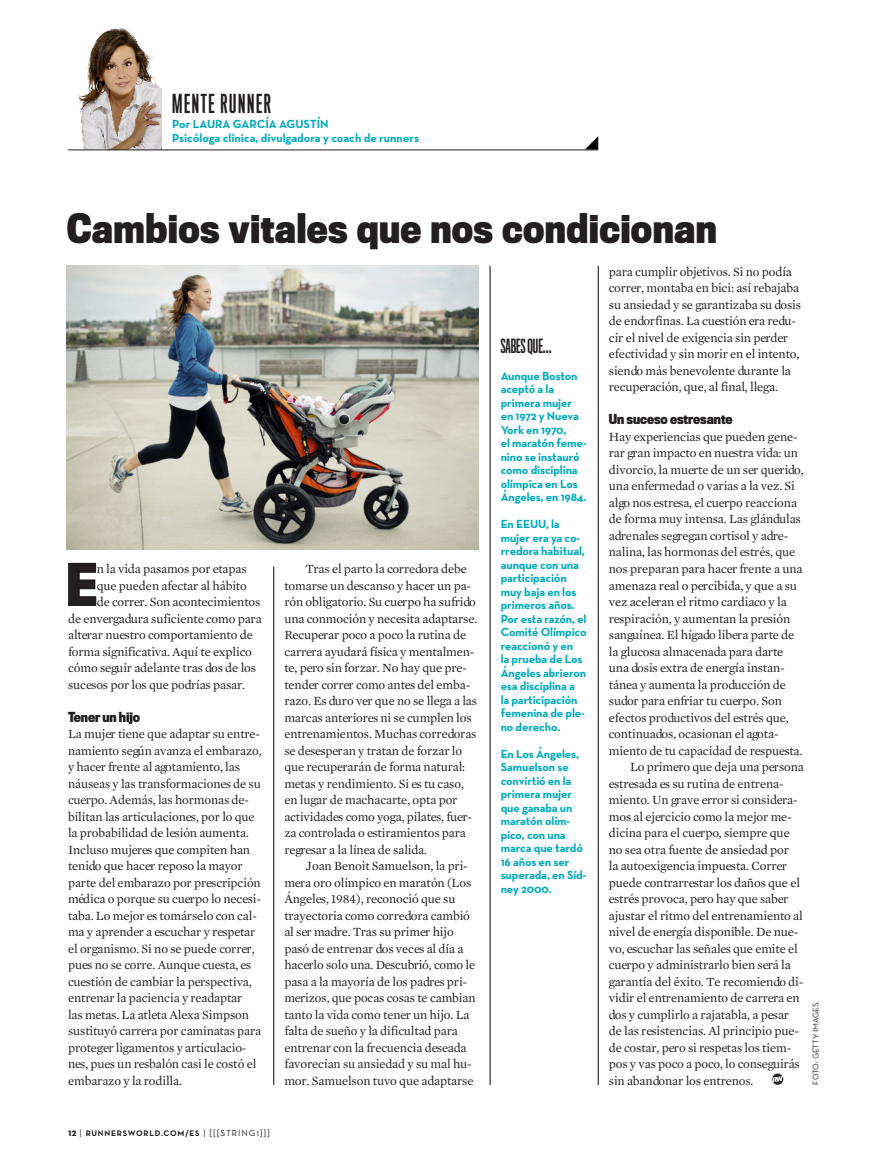
<style>
.page{position:relative;width:872px;height:1170px;background:#fff}
.page>*{position:absolute;margin:0;border:0;box-sizing:border-box;transform-origin:0 0}
.TEXT-MercuryTextG1-r{font:700 54.3px "Titling Gothic FB Cond";color:#231f20}
.t1{font:700 37.5px "Titling Gothic FB Cond";letter-spacing:.01em;color:#231f20}
.TIT-REC-TitlingGothi{font:24px "Titling Gothic FB Skyline Standard";letter-spacing:.07em;color:#231f20}
.TIT-REC-TitlingGothi-2{font:18px "Titling Gothic FB Skyline Standard";color:#231f20}
.TEXT-MercuryTextG1-r-2{font:12.75px/16.5px "Mercury Text G";letter-spacing:-.01em;color:#231f20}
.LADILL-TitlingGothCo{font:700 12.75px "Titling Gothic FB Cond";letter-spacing:-.01em;color:#231f20}
.t2{font:700 12px/13.5px "Neutra Text";letter-spacing:-.01em;color:#00aabc}
.t3{font:700 8.25px "Neutra Text";letter-spacing:.1em;color:#231f20}
.CREDITOS-Neutra-book{font:8.25px "Neutra Text";color:#231f20}
.s1{font-size:10.5px}
.s2{font-weight:400;font-size:9px}
</style>
<div class="page">
<img style="left:77px;top:28px;width:84px;height:121px">
<hr style="left:68px;top:149px;width:530px;height:1px;background:#231f20">
<svg style="left:585px;top:136px;width:13px;height:13px"></svg>
<img style="left:67px;top:265px;width:411px;height:284px">
<hr style="left:490px;top:266px;width:1px;height:818px;background:#000101">
<hr style="left:273px;top:566px;width:1px;height:518px;background:#000101">
<hr style="left:598px;top:266px;width:1px;height:818px;background:#000101">
<svg style="left:772px;top:1073px;width:11px;height:11px"></svg>
<p class="TIT-REC-TitlingGothi" style="left:172px;top:90px;width:100px">MENTE RUNNER</p>
<p class="t2" style="left:172px;top:116px;width:158px">Por LAURA GARCÍA AGUSTÍN</p>
<p class="t2" style="left:172px;top:131px;width:248px">Psicóloga clínica, divulgadora y coach de runners</p>
<p class="t1" style="left:67px;top:207px;width:651px">Cambios vitales que nos condicionan</p>
<p class="TEXT-MercuryTextG1-r" style="left:66px;top:554px;width:33px">E</p>
<p class="TEXT-MercuryTextG1-r-2" style="left:97px;top:560px;width:151px">n la vida pasamos por etapas</p>
<p class="TEXT-MercuryTextG1-r-2" style="left:97px;top:577px;width:152px">que pueden afectar al hábito</p>
<p class="TEXT-MercuryTextG1-r-2" style="left:97px;top:593px;width:165px">de correr. Son acontecimientos</p>
<p class="TEXT-MercuryTextG1-r-2" style="left:68px;top:610px;width:195px">de envergadura suficiente como para</p>
<p class="TEXT-MercuryTextG1-r-2" style="left:68px;top:626px;width:186px">alterar nuestro comportamiento de</p>
<p class="TEXT-MercuryTextG1-r-2" style="left:68px;top:643px;width:185px">forma significativa. Aquí te explico</p>
<p class="TEXT-MercuryTextG1-r-2" style="left:68px;top:659px;width:189px">cómo seguir adelante tras dos de los</p>
<p class="TEXT-MercuryTextG1-r-2" style="left:68px;top:676px;width:179px">sucesos por los que podrías pasar.</p>
<p class="LADILL-TitlingGothCo" style="left:68px;top:709px;width:73px">Tener un hijo</p>
<p class="TEXT-MercuryTextG1-r-2" style="left:68px;top:725px;width:195px">La mujer tiene que adaptar su entre&shy;namiento según avanza el embarazo, y hacer frente al agotamiento, las náuseas y las transformaciones de su cuerpo. Además, las hormonas de&shy;bilitan las articulaciones, por lo que la probabilidad de lesión aumenta.<br>Incluso mujeres que compiten han tenido que hacer reposo la mayor parte del embarazo por prescripción médica o porque su cuerpo lo necesi&shy;taba. Lo mejor es tomárselo con cal&shy;ma y aprender a escuchar y respetar el organismo. Si no se puede correr, pues no se corre. Aunque cuesta, es cuestión de cambiar la perspectiva, entrenar la paciencia y readaptar<br>las metas. La atleta Alexa Simpson sustituyó carrera por caminatas para proteger ligamentos y articulacio&shy;nes, pues un resbalón casi le costó el embarazo y la rodilla.</p>
<p class="TEXT-MercuryTextG1-r-2" style="left:284px;top:560px;width:194px;text-indent:21px">Tras el parto la corredora debe tomarse un descanso y hacer un pa&shy;rón obligatorio. Su cuerpo ha sufrido una conmoción y necesita adaptarse.<br>Recuperar poco a poco la rutina de carrera ayudará física y mentalmen&shy;te, pero sin forzar. No hay que pre&shy;tender correr como antes del emba&shy;razo. Es duro ver que no se llega a las marcas anteriores ni se cumplen los entrenamientos. Muchas corredoras se desesperan y tratan de forzar lo que recuperarán de forma natural: metas y rendimiento. Si es tu caso, en lugar de machacarte, opta por actividades como yoga, pilates, fuer&shy;za controlada o estiramientos para regresar a la línea de salida.</p>
<p class="TEXT-MercuryTextG1-r-2" style="left:284px;top:857px;width:193px;text-indent:21px">Joan Benoit Samuelson, la pri&shy;mera oro olímpico en maratón (Los Ángeles, 1984), reconoció que su trayectoria como corredora cambió al ser madre. Tras su primer hijo pasó de entrenar dos veces al día a hacerlo solo una. Descubrió, como le pasa a la mayoría de los padres pri&shy;merizos, que pocas cosas te cambian tanto la vida como tener un hijo. La falta de sueño y la dificultad para entrenar con la frecuencia deseada favorecían su ansiedad y su mal hu&shy;mor. Samuelson tuvo que adaptarse</p>
<p class="TIT-REC-TitlingGothi-2" style="left:501px;top:335px;width:52px">SABES QUE...</p>
<p class="t2" style="left:501px;top:368px;width:80px">Aunque Boston aceptó a la primera mujer en 1972 y Nueva<br>York en 1970,</p>
<p class="t2" style="left:501px;top:436px;width:87px">el maratón feme&shy;nino se instauró como disciplina olímpica en Los<br>Ángeles, en 1984.</p>
<p class="t2" style="left:501px;top:517px;width:87px">En EEUU, la mujer era ya co&shy;rredora habitual, aunque con una participación muy baja en los primeros años.<br>Por esta razón, el<br>Comité Olímpico reaccionó y en<br>la prueba de Los<br>Ángeles abrieron esa disciplina a la participación femenina de ple&shy;no derecho.</p>
<p class="t2" style="left:501px;top:746px;width:87px">En Los Ángeles,<br>Samuelson se convirtió en la primera mujer que ganaba un maratón olím&shy;pico, con una marca que tardó<br>16 años en ser superada, en Síd&shy;ney 2000.</p>
<p class="TEXT-MercuryTextG1-r-2" style="left:609px;top:263px;width:194px">para cumplir objetivos. Si no podía correr, montaba en bici: así rebajaba su ansiedad y se garantizaba su dosis de endorfinas. La cuestión era redu&shy;cir el nivel de exigencia sin perder efectividad y sin morir en el intento, siendo más benevolente durante la recuperación, que, al final, llega.</p>
<p class="LADILL-TitlingGothCo" style="left:609px;top:412px;width:125px">Un suceso estresante</p>
<p class="TEXT-MercuryTextG1-r-2" style="left:609px;top:428px;width:196px">Hay experiencias que pueden gene&shy;rar gran impacto en nuestra vida: un divorcio, la muerte de un ser querido, una enfermedad o varias a la vez. Si algo nos estresa, el cuerpo reacciona de forma muy intensa. Las glándulas adrenales segregan cortisol y adre&shy;nalina, las hormonas del estrés, que nos preparan para hacer frente a una amenaza real o percibida, y que a su vez aceleran el ritmo cardiaco y la respiración, y aumentan la presión sanguínea. El hígado libera parte de la glucosa almacenada para darte una dosis extra de energía instan&shy;tánea y aumenta la producción de sudor para enfriar tu cuerpo. Son efectos productivos del estrés que, continuados, ocasionan el agota&shy;miento de tu capacidad de respuesta.</p>
<p class="TEXT-MercuryTextG1-r-2" style="left:609px;top:758px;width:196px;text-indent:21px">Lo primero que deja una persona estresada es su rutina de entrena&shy;miento. Un grave error si considera&shy;mos al ejercicio como la mejor me&shy;dicina para el cuerpo, siempre que no sea otra fuente de ansiedad por<br>la autoexigencia impuesta. Correr puede contrarrestar los daños que el estrés provoca, pero hay que saber ajustar el ritmo del entrenamiento al nivel de energía disponible. De nue&shy;vo, escuchar las señales que emite el cuerpo y administrarlo bien será la garantía del éxito. Te recomiendo di&shy;vidir el entrenamiento de carrera en dos y cumplirlo a rajatabla, a pesar de las resistencias. Al principio pue&shy;de costar, pero si respetas los tiem&shy;pos y vas poco a poco, lo conseguirás sin abandonar los entrenos.</p>
<p class="CREDITOS-Neutra-book" style="left:810px;top:1084px;width:85px;rotate:-90deg">FOTO: GETTY IMAGES.</p>
<p class="t3" style="left:68px;top:1127px;width:203px"><span class="s1">12</span> <span class="s2">|</span> RUNNERSWORLD.COM/ES <span class="s2">| [[[STRING1]]]</span></p>
</div>
